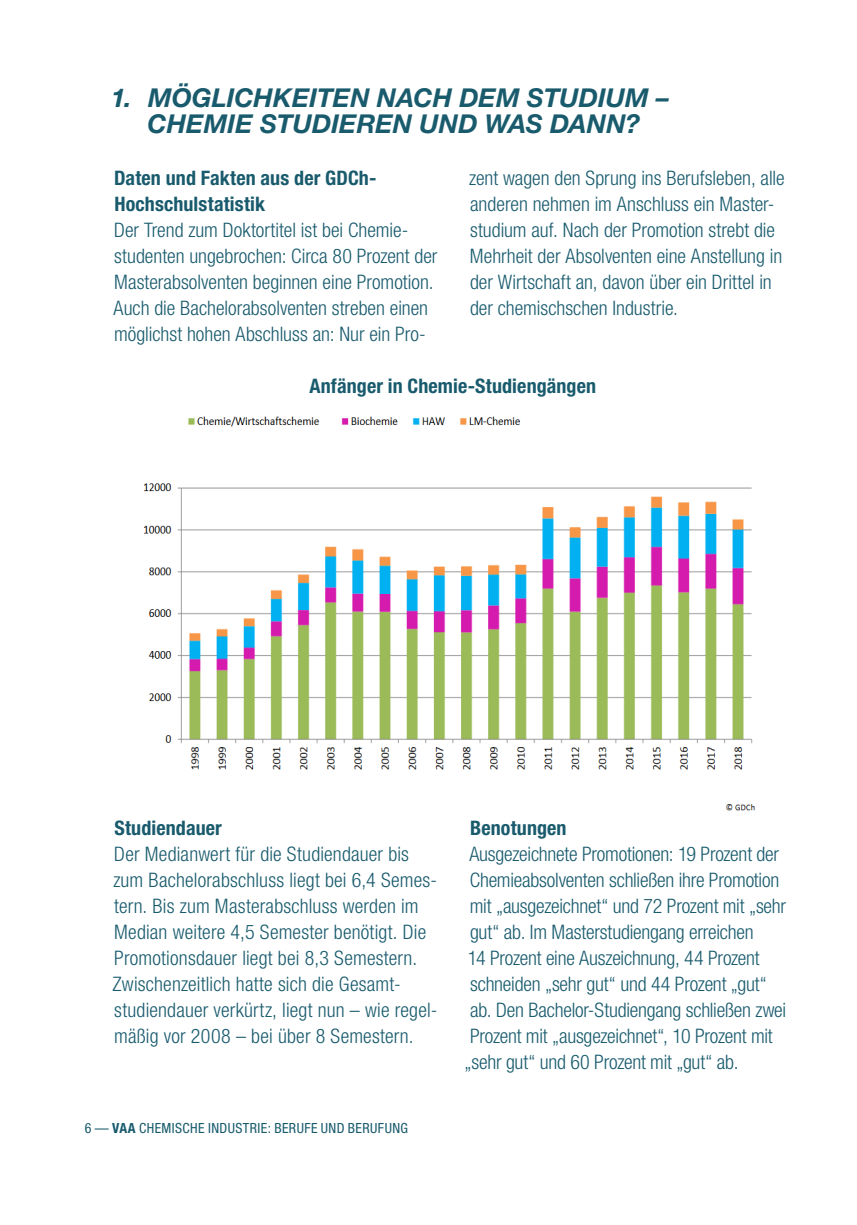
<style>
.page{position:relative;width:857px;height:1225px;background:#fff}
.page>*{position:absolute;margin:0;border:0;box-sizing:border-box;transform-origin:0 0}
.t1{font:italic 700 26px/26px "Helvetica Neue LT Std";color:#195b6d;text-align:center}
.t2{font:300 condensed 20px/26px "Helvetica Neue LT Std";color:#195b6d}
.t3{font:700 condensed 20px/26px "Helvetica Neue LT Std";letter-spacing:.005em;color:#195b6d}
.t4{font:condensed 14px "Helvetica Neue LT Std";letter-spacing:.03em;color:#195b6d}
.s1{font-weight:700}
</style>
<div class="page">
<img style="left:143px;top:416px;width:612px;height:395px">
<h1 class="t1" style="left:111px;top:84px;width:559px">1. MÖGLICHKEITEN NACH DEM STUDIUM –<br>CHEMIE STUDIEREN UND WAS DANN?</h1>
<p class="t3" style="left:114px;top:165px;width:263px">Daten und Fakten aus der GDCh-<br>Hochschulstatistik</p>
<p class="t2" style="left:113px;top:217px;width:325px">Der Trend zum Doktortitel ist bei Chemie&shy;studenten ungebrochen: Circa 80 Prozent der Masterabsolventen beginnen eine Promotion.<br>Auch die Bachelorabsolventen streben einen möglichst hohen Abschluss an: Nur ein Pro-</p>
<p class="t2" style="left:469px;top:165px;width:317px">zent wagen den Sprung ins Berufsleben, alle anderen nehmen im Anschluss ein Master&shy;studium auf. Nach der Promotion strebt die Mehrheit der Absolventen eine Anstellung in der Wirtschaft an, davon über ein Drittel in der chemischschen Industrie.</p>
<p class="t3" style="left:309px;top:373px;width:288px">Anfänger in Chemie-Studiengängen</p>
<p class="t3" style="left:114px;top:815px;width:109px">Studiendauer</p>
<p class="t2" style="left:112px;top:841px;width:326px">Der Medianwert für die Studiendauer bis zum Bachelorabschluss liegt bei 6,4 Semes&shy;tern. Bis zum Masterabschluss werden im Median weitere 4,5 Semester benötigt. Die Promotionsdauer liegt bei 8,3 Semestern.<br>Zwischenzeitlich hatte sich die Gesamt&shy;studiendauer verkürtz, liegt nun – wie regel&shy;mäßig vor 2008 – bei über 8 Semestern.</p>
<p class="t4" style="left:85px;top:1119px;width:324px">6 — <span class="s1">VAA</span> CHEMISCHE INDUSTRIE: BERUFE UND BERUFUNG</p>
<p class="t3" style="left:470px;top:815px;width:98px">Benotungen</p>
<p class="t2" style="left:464px;top:841px;width:323px">Ausgezeichnete Promotionen: 19 Prozent der Chemieabsolventen schließen ihre Promotion mit „ausgezeichnet“ und 72 Prozent mit „sehr gut“ ab. Im Masterstudiengang erreichen<br>14 Prozent eine Auszeichnung, 44 Prozent schneiden „sehr gut“ und 44 Prozent „gut“ ab. Den Bachelor-Studiengang schließen zwei Prozent mit „ausgezeichnet“, 10 Prozent mit „sehr gut“ und 60 Prozent mit „gut“ ab.</p>
</div>
